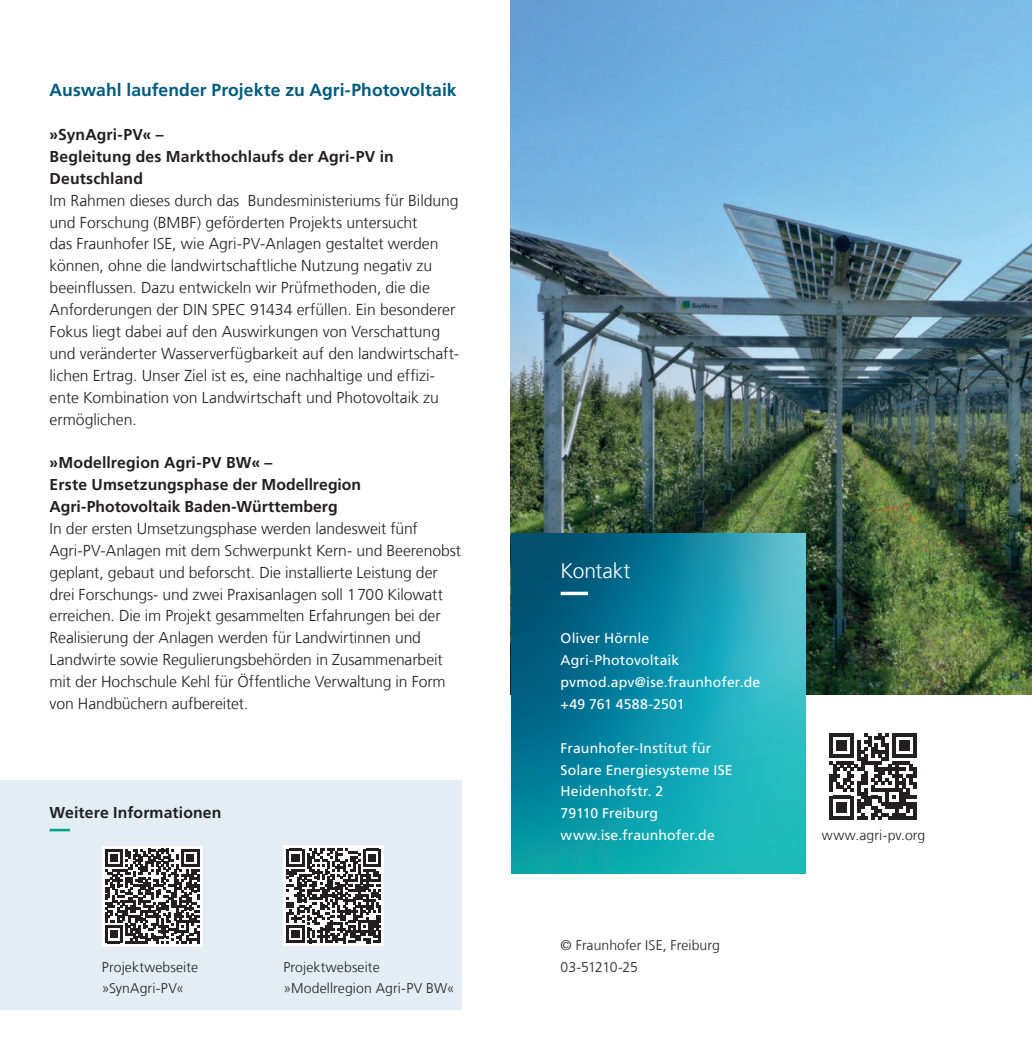
<style>
.page{position:relative;width:1032px;height:1042px;background:#fff}
.page>*{position:absolute;margin:0;border:0;box-sizing:border-box;transform-origin:0 0}
.t1{font:300 21px "Frutiger LT Com";letter-spacing:-.01em;color:#fff}
.t2{font:700 17.5px "Frutiger LT Com";color:#005b7f}
.t3{font:300 15.75px/21.9px "Frutiger LT Com";letter-spacing:-.005em;color:#231f20}
.t4{font:700 15.75px/21.9px "Frutiger LT Com";letter-spacing:.005em;color:#231f20}
.t5{font:14px/21.9px "Frutiger LT Com";letter-spacing:.01em;color:#fff}
.t6{font:300 14px/21.9px "Frutiger LT Com";letter-spacing:.005em;color:#231f20}
</style>
<div class="page">
<img style="left:511px;top:0;width:521px;height:695px">
<svg style="left:511px;top:534px;width:295px;height:339px;background:#1294a8"></svg>
<div style="left:0;top:780px;width:461px;height:229px;background:#e2eef4"></div>
<svg style="left:50px;top:829px;width:21px;height:2px"></svg>
<svg style="left:561px;top:592px;width:220px;height:3px"></svg>
<div style="left:283px;top:845px;width:101px;height:101px;background:#fff"></div>
<svg style="left:286px;top:848px;width:95px;height:95px"></svg>
<svg style="left:829px;top:733px;width:87px;height:87px"></svg>
<div style="left:102px;top:846px;width:100px;height:100px;background:linear-gradient(to bottom,#fdfdfd,#fff)"></div>
<svg style="left:105px;top:849px;width:94px;height:94px;background:#7a7878"></svg>
<p class="t2" style="left:50px;top:83px;width:408px">Auswahl laufender Projekte zu Agri-Photovoltaik</p>
<p class="t4" style="left:50px;top:125px;width:346px">»SynAgri-PV« –<br>Begleitung des Markthochlaufs der Agri-PV in<br>Deutschland</p>
<p class="t3" style="left:50px;top:189px;width:411px">Im Rahmen dieses durch das Bundesministeriums für Bildung und Forschung (BMBF) geförderten Projekts untersucht<br>das Fraunhofer ISE, wie Agri-PV-Anlagen gestaltet werden können, ohne die landwirtschaftliche Nutzung negativ zu beeinflussen. Dazu entwickeln wir Prüfmethoden, die die Anforderungen der DIN SPEC 91434 erfüllen. Ein besonderer Fokus liegt dabei auf den Auswirkungen von Verschattung und veränderter Wasserverfügbarkeit auf den landwirtschaft&shy;lichen Ertrag. Unser Ziel ist es, eine nachhaltige und effizi&shy;ente Kombination von Landwirtschaft und Photovoltaik zu ermöglichen.</p>
<p class="t4" style="left:50px;top:453px;width:313px">»Modellregion Agri-PV BW« –<br>Erste Umsetzungsphase der Modellregion<br>Agri-Photovoltaik Baden-Württemberg</p>
<p class="t3" style="left:50px;top:518px;width:413px">In der ersten Umsetzungsphase werden landesweit fünf Agri-PV-Anlagen mit dem Schwerpunkt Kern- und Beerenobst geplant, gebaut und beforscht. Die installierte Leistung der drei Forschungs- und zwei Praxisanlagen soll 1 700 Kilowatt erreichen. Die im Projekt gesammelten Erfahrungen bei der Realisierung der Anlagen werden für Landwirtinnen und Landwirte sowie Regulierungsbehörden in Zusammenarbeit mit der Hochschule Kehl für Öffentliche Verwaltung in Form von Handbüchern aufbereitet.</p>
<p class="t4" style="left:50px;top:803px;width:173px">Weitere Informationen</p>
<p class="t6" style="left:102px;top:956px;width:98px">Projektwebseite »SynAgri-PV«</p>
<p class="t6" style="left:283px;top:956px;width:173px">Projektwebseite »Modellregion Agri-PV BW«</p>
<h1 class="t1" style="left:561px;top:562px;width:71px">Kontakt</h1>
<p class="t5" style="left:561px;top:628px;width:201px">Oliver Hörnle<br>Agri-Photovoltaik pvmod.apv@ise.fraunhofer.de +49 761 4588-2501</p>
<p class="t5" style="left:561px;top:738px;width:173px">Fraunhofer-Institut für<br>Solare Energiesysteme ISE<br>Heidenhofstr. 2<br>79110 Freiburg www.ise.fraunhofer.de</p>
<p class="t6" style="left:561px;top:934px;width:161px">© Fraunhofer ISE, Freiburg<br>03-51210-25</p>
<p class="t6" style="left:822px;top:824px;width:105px">www.agri-pv.org</p>
</div>
